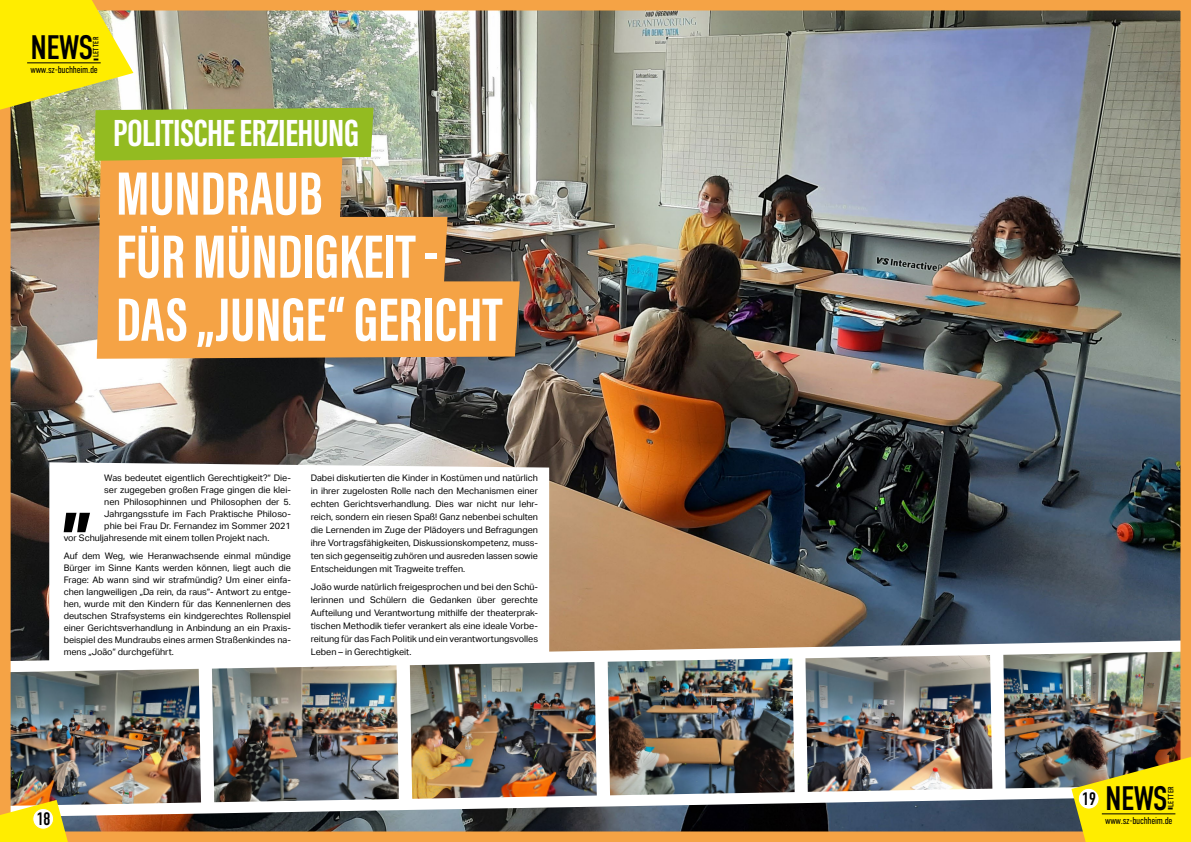
<style>
.page{position:relative;width:1191px;height:842px;background:#fff}
.page>*{position:absolute;margin:0;border:0;box-sizing:border-box;transform-origin:0 0}
.t1{font:700 76.2px "Aktiv Grotesk";color:#000}
.t2{font:700 63px/63.1px "Acumin Pro Extra Cond";color:#fff}
.t3{font:700 39px "Acumin Pro Extra Cond";letter-spacing:-.01em;color:#fff}
.t4{font:34px "DIN Condensed";letter-spacing:-.015em;color:#000}
.t5{font:18px "DIN Condensed";color:#000}
.t6{font:300 10px "DIN Condensed";letter-spacing:-.025em;color:#000}
.t7{font:9px/12.9px "Aktiv Grotesk";color:#000;text-align:justify}
.t8{font:7.7px "DIN Condensed";letter-spacing:.05em;color:#000}
</style>
<div class="page">
<img style="left:0;top:0;width:1191px;height:842px">
<svg style="left:49px;top:462px;width:500px;height:204px"></svg>
<svg style="left:1071px;top:755px;width:120px;height:87px;background:#d4c51a"></svg>
<img style="left:0;top:0;width:520px;height:359px">
<svg style="left:0;top:800px;width:85px;height:42px"></svg>
<hr style="left:27px;top:62px;width:74px;height:1px;background:#000">
<hr style="left:1101px;top:813px;width:74px;height:1px;background:#000">
<h3 class="t4" style="left:30px;top:29px;width:70px">NEWS<sub>-</sub></h3>
<p class="t8" style="left:92px;top:57px;width:22px;rotate:-90deg">LETTER</p>
<p class="t6" style="left:30px;top:64px;width:69px">www.sz-buchheim.de</p>
<h3 class="t3" style="left:113px;top:109px;width:247px">POLITISCHE ERZIEHUNG</h3>
<h2 class="t2" style="left:116px;top:161px;width:388px">MUNDRAUB<br>FÜR MÜNDIGKEIT -<br>DAS „JUNGE“ GERICHT</h2>
<p class="t7" style="left:104px;top:471px;width:188px">Was bedeutet eigentlich Gerechtigkeit?“ Die-</p>
<p class="t7" style="left:104px;top:483px;width:188px">ser zugegeben großen Frage gingen die klei-</p>
<p class="t7" style="left:104px;top:495px;width:188px">nen Philosophinnen und Philosophen der 5.</p>
<p class="t7" style="left:104px;top:507px;width:188px">Jahrgangsstufe im Fach Praktische Philoso-</p>
<p class="t7" style="left:104px;top:519px;width:188px">phie bei Frau Dr. Fernandez im Sommer 2021</p>
<p class="t7" style="left:64px;top:531px;width:207px">vor Schuljahresende mit einem tollen Projekt nach.</p>
<p class="t7" style="left:64px;top:550px;width:229px;line-height:12px">Auf dem Weg, wie Heranwachsende einmal mündige Bürger im Sinne Kants werden können, liegt auch die Frage: Ab wann sind wir strafmündig? Um einer einfa&shy;chen langweiligen „Da rein, da raus“- Antwort zu entge&shy;hen, wurde mit den Kindern für das Kennenlernen des deutschen Strafsystems ein kindgerechtes Rollenspiel einer Gerichtsverhandlung in Anbindung an ein Praxis&shy;beispiel des Mundraubs eines armen Straßenkindes na&shy;mens „João“ durchgeführt.</p>
<h1 class="t1" style="left:61px;top:454px;width:33px">„</h1>
<p class="t7" style="left:311px;top:471px;width:229px">Dabei diskutierten die Kinder in Kostümen und natürlich in ihrer zugelosten Rolle nach den Mechanismen einer echten Gerichtsverhandlung. Dies war nicht nur lehr&shy;reich, sondern ein riesen Spaß! Ganz nebenbei schulten die Lernenden im Zuge der Plädoyers und Befragungen ihre Vortragsfähigkeiten, Diskussionskompetenz, muss&shy;ten sich gegenseitig zuhören und ausreden lassen sowie Entscheidungen mit Tragweite treffen.</p>
<p class="t7" style="left:311px;top:581px;width:229px">João wurde natürlich freigesprochen und bei den Schü&shy;lerinnen und Schülern die Gedanken über gerechte Aufteilung und Verantwortung mithilfe der theaterprak&shy;tischen Methodik tiefer verankert als eine ideale Vorbe&shy;reitung für das Fach Politik und ein verantwortungsvolles Leben – in Gerechtigkeit.</p>
<h3 class="t5" style="left:36px;top:809px;width:16px">18</h3>
<h3 class="t5" style="left:1082px;top:789px;width:16px">19</h3>
<h3 class="t4" style="left:1105px;top:780px;width:70px">NEWS<sub>-</sub></h3>
<p class="t8" style="left:1166px;top:807px;width:22px;rotate:-90deg">LETTER</p>
<p class="t6" style="left:1105px;top:814px;width:69px">www.sz-buchheim.de</p>
</div>
